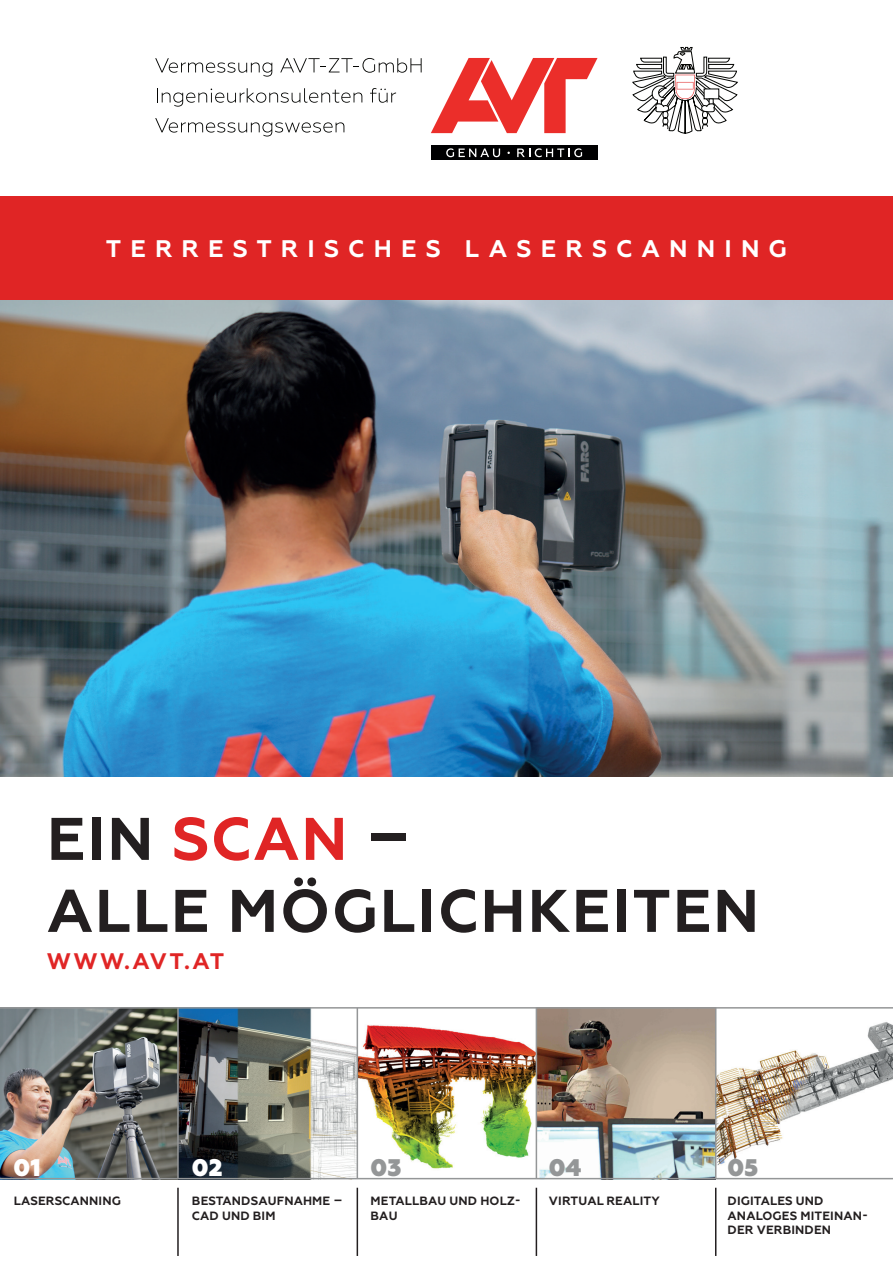
<style>
.page{position:relative;width:893px;height:1263px;background:#fff}
.page>*{position:absolute;margin:0;border:0;box-sizing:border-box;transform-origin:0 0}
.t1{font:700 60px/72px "Geometria";letter-spacing:.03em;color:#231f20}
.t2{font:700 24px "Geometria";letter-spacing:.385em;color:#fff}
.t3{font:800 24px "Geometria";color:#949697}
.t4{font:800 24px "Geometria";color:#fff}
.t5{font:700 22.5px "Geometria";letter-spacing:.11em;color:#e02525}
.t6{font:700 12px/14.4px "Geometria";letter-spacing:.01em;color:#231f20}
.s1{color:#e02525}
</style>
<div class="page">
<img style="left:0;top:300px;width:893px;height:477px">
<div style="left:0;top:196px;width:893px;height:104px;background:#e02525"></div>
<hr style="left:177px;top:1188px;width:2px;height:68px;background:#231f20">
<hr style="left:357px;top:1188px;width:1px;height:68px;background:#231f20">
<hr style="left:536px;top:1188px;width:1px;height:68px;background:#231f20">
<hr style="left:715px;top:1188px;width:1px;height:68px;background:#231f20">
<svg style="left:632px;top:47px;width:106px;height:87px"></svg>
<svg style="left:155px;top:58px;width:117px;height:19px"></svg>
<svg style="left:280px;top:58px;width:142px;height:15px"></svg>
<svg style="left:157px;top:88px;width:205px;height:19px"></svg>
<svg style="left:370px;top:88px;width:26px;height:15px"></svg>
<svg style="left:155px;top:118px;width:189px;height:18px"></svg>
<svg style="left:431px;top:58px;width:166px;height:75px"></svg>
<div style="left:431px;top:145px;width:166px;height:15px;background:#000001"></div>
<svg style="left:446px;top:148px;width:54px;height:9px"></svg>
<svg style="left:517px;top:148px;width:65px;height:9px"></svg>
<img style="left:0;top:1007px;width:893px;height:172px">
<h2 class="t2" style="left:106px;top:235px;width:682px">TERRESTRISCHES LASERSCANNING</h2>
<h1 class="t1" style="left:47px;top:804px;width:714px">EIN <span class="s1">SCAN</span> –<br>ALLE MÖGLICHKEITEN</h1>
<h3 class="t5" style="left:47px;top:948px;width:179px">WWW.AVT.AT</h3>
<h2 class="t4" style="left:14px;top:1153px;width:28px">01</h2>
<h2 class="t4" style="left:192px;top:1153px;width:32px">02</h2>
<h2 class="t3" style="left:371px;top:1153px;width:32px">03</h2>
<h2 class="t3" style="left:549px;top:1153px;width:34px">04</h2>
<h2 class="t3" style="left:728px;top:1153px;width:32px">05</h2>
<p class="t6" style="left:14px;top:1194px;width:109px">LASERSCANNING</p>
<p class="t6" style="left:192px;top:1194px;width:152px">BESTANDSAUFNAHME –<br>CAD UND BIM</p>
<p class="t6" style="left:371px;top:1194px;width:152px">METALLBAU UND HOLZ-<br>BAU</p>
<p class="t6" style="left:549px;top:1194px;width:112px">VIRTUAL REALITY</p>
<p class="t6" style="left:728px;top:1194px;width:142px">DIGITALES UND<br>ANALOGES MITEINAN-<br>DER VERBINDEN</p>
</div>
